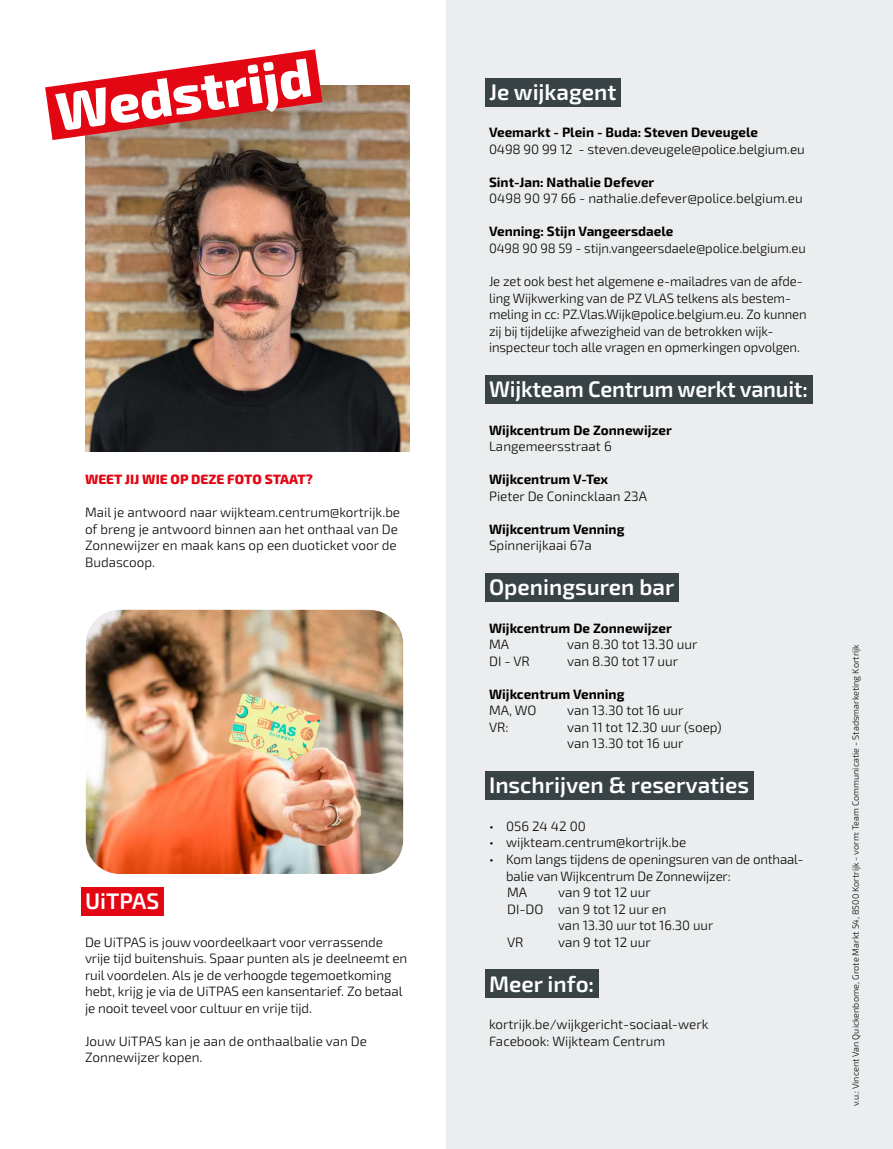
<style>
.page{position:relative;width:893px;height:1149px;background:#fff}
.page>*{position:absolute;margin:0;border:0;box-sizing:border-box;transform-origin:0 0}
.t1{font:800 54.15px "Exo 2";color:#fff}
.t2{font:600 22.5px "Exo 2";color:#fff}
.t3{font:300 13.5px/16.5px "Exo 2";letter-spacing:-.01em;color:#000}
.t4{font:700 13.5px "Exo 2";color:#000}
.t5{font:800 13.5px "Exo 2";color:#e30613}
.t6{font:300 9px "Exo 2";color:#000}
</style>
<div class="page">
<div style="left:446px;top:0;width:447px;height:1148px;background:#ebedee"></div>
<div style="left:81px;top:886px;width:83px;height:29px;background:#e30613"></div>
<img style="left:85px;top:85px;width:324px;height:366px">
<div style="left:485px;top:78px;width:136px;height:28px;background:#394346"></div>
<div style="left:485px;top:375px;width:327px;height:28px;background:#394346"></div>
<div style="left:485px;top:573px;width:193px;height:28px;background:#394346"></div>
<div style="left:485px;top:771px;width:268px;height:28px;background:#394346"></div>
<div style="left:485px;top:969px;width:113px;height:28px;background:#394346"></div>
<svg style="left:45px;top:49px;width:277px;height:91px"></svg>
<img style="left:86px;top:609px;width:317px;height:264px">
<h1 class="t1" style="left:51px;top:70px;width:259px;rotate:-8deg">Wedstrijd</h1>
<p class="t5" style="left:85px;top:468px;width:229px">WEET JIJ WIE OP DEZE FOTO STAAT?</p>
<p class="t3" style="left:85px;top:503px;width:317px">Mail je antwoord naar wijkteam.centrum@kortrijk.be of breng je antwoord binnen aan het onthaal van De Zonnewijzer en maak kans op een duoticket voor de Budascoop.</p>
<h2 class="t2" style="left:85px;top:884px;width:76px">UiTPAS</h2>
<p class="t3" style="left:85px;top:932px;width:324px">De UiTPAS is jouw voordeelkaart voor verrassende vrije tijd buitenshuis. Spaar punten als je deelneemt en ruil voordelen. Als je de verhoogde tegemoetkoming hebt, krijg je via de UiTPAS een kansentarief. Zo betaal je nooit teveel voor cultuur en vrije tijd.</p>
<p class="t3" style="left:85px;top:1031px;width:284px">Jouw UiTPAS kan je aan de onthaalbalie van De<br>Zonnewijzer kopen.</p>
<h2 class="t2" style="left:489px;top:75px;width:129px">Je wijkagent</h2>
<p class="t4" style="left:489px;top:122px;width:270px">Veemarkt - Plein - Buda: Steven Deveugele</p>
<p class="t3" style="left:489px;top:140px;width:317px">0498 90 99 12 - steven.deveugele@police.belgium.eu</p>
<p class="t4" style="left:489px;top:172px;width:167px">Sint-Jan: Nathalie Defever</p>
<p class="t3" style="left:489px;top:190px;width:315px">0498 90 97 66 - nathalie.defever@police.belgium.eu</p>
<p class="t4" style="left:489px;top:221px;width:186px">Venning: Stijn Vangeersdaele</p>
<p class="t3" style="left:489px;top:239px;width:318px">0498 90 98 59 - stijn.vangeersdaele@police.belgium.eu</p>
<p class="t3" style="left:489px;top:272px;width:319px">Je zet ook best het algemene e-mailadres van de afde&shy;ling Wijkwerking van de PZ VLAS telkens als bestem&shy;meling in cc: PZ.Vlas.Wijk@police.belgium.eu. Zo kunnen zij bij tijdelijke afwezigheid van de betrokken wijk&shy;inspecteur toch alle vragen en opmerkingen opvolgen.</p>
<h2 class="t2" style="left:489px;top:372px;width:320px">Wijkteam Centrum werkt vanuit:</h2>
<p class="t4" style="left:489px;top:419px;width:184px">Wijkcentrum De Zonnewijzer</p>
<p class="t3" style="left:489px;top:437px;width:124px">Langemeersstraat 6</p>
<p class="t4" style="left:489px;top:469px;width:121px">Wijkcentrum V-Tex</p>
<p class="t3" style="left:489px;top:487px;width:159px">Pieter De Conincklaan 23A</p>
<p class="t4" style="left:489px;top:518px;width:137px">Wijkcentrum Venning</p>
<p class="t3" style="left:489px;top:536px;width:104px">Spinnerijkaai 67a</p>
<h2 class="t2" style="left:489px;top:570px;width:187px">Openingsuren bar</h2>
<p class="t4" style="left:489px;top:617px;width:184px">Wijkcentrum De Zonnewijzer</p>
<p class="t3" style="left:489px;top:635px;width:22px">MA</p>
<p class="t3" style="left:567px;top:635px;width:132px">van 8.30 tot 13.30 uur</p>
<p class="t3" style="left:489px;top:652px;width:42px">DI - VR</p>
<p class="t3" style="left:567px;top:652px;width:113px">van 8.30 tot 17 uur</p>
<p class="t4" style="left:489px;top:683px;width:137px">Wijkcentrum Venning</p>
<p class="t3" style="left:489px;top:701px;width:49px">MA, WO</p>
<p class="t3" style="left:567px;top:701px;width:118px">van 13.30 tot 16 uur</p>
<p class="t3" style="left:489px;top:718px;width:21px">VR:</p>
<p class="t3" style="left:567px;top:718px;width:156px">van 11 tot 12.30 uur (soep) van 13.30 tot 16 uur</p>
<h2 class="t2" style="left:489px;top:768px;width:262px">Inschrijven &amp; reservaties</h2>
<p class="t3" style="left:489px;top:817px;width:98px">• 056 24 42 00</p>
<p class="t3" style="left:489px;top:833px;width:199px">• wijkteam.centrum@kortrijk.be</p>
<p class="t3" style="left:506px;top:850px;width:299px;text-indent:-17px">• Kom langs tijdens de openingsuren van de onthaal&shy;balie van Wijkcentrum De Zonnewijzer:<br>MA</p>
<p class="t3" style="left:558px;top:883px;width:94px">van 9 tot 12 uur</p>
<p class="t3" style="left:507px;top:899px;width:161px">DI-DO van 9 tot 12 uur en</p>
<p class="t3" style="left:558px;top:916px;width:157px">van 13.30 uur tot 16.30 uur</p>
<p class="t3" style="left:507px;top:932px;width:18px">VR</p>
<p class="t3" style="left:558px;top:932px;width:94px">van 9 tot 12 uur</p>
<h2 class="t2" style="left:489px;top:966px;width:107px">Meer info:</h2>
<p class="t3" style="left:489px;top:1015px;width:221px">kortrijk.be/wijkgericht-sociaal-werk<br>Facebook: Wijkteam Centrum</p>
<p class="t6" style="left:850px;top:1106px;width:463px;rotate:-90deg">v.u.: Vincent Van Quickenborne, Grote Markt 54, 8500 Kortrijk - vorm: Team Communicatie - Stadsmarketing Kortrijk</p>
</div>
